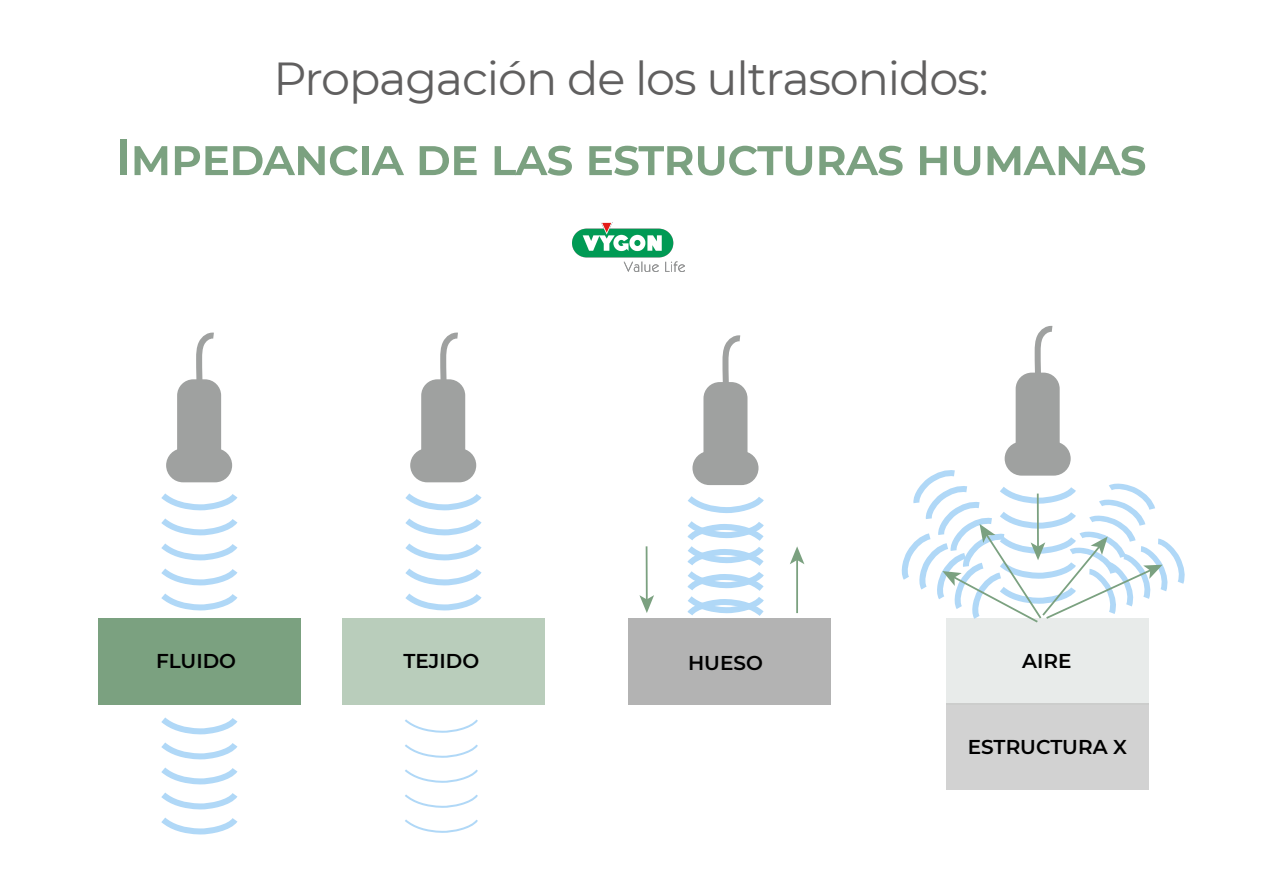
<style>
.page{position:relative;width:1283px;height:870px;background:#fff}
.page>*{position:absolute;margin:0;border:0;box-sizing:border-box;transform-origin:0 0}
.t1{font:600 50.6px "Montserrat";letter-spacing:-.025em;color:#7ba180}
.t2{font:46.2px "Montserrat";letter-spacing:-.025em;color:#605f5f}
.t3{font:600 20px "Montserrat";color:#000}
</style>
<div class="page">
<div style="left:98px;top:618px;width:202px;height:86px;background:#7ba180"></div>
<div style="left:628px;top:619px;width:202px;height:86px;background:#b3b3b3"></div>
<div style="left:342px;top:618px;width:202px;height:86px;background:#b9cdbb"></div>
<div style="left:946px;top:618px;width:202px;height:86px;background:#e8ebea"></div>
<div style="left:946px;top:704px;width:202px;height:86px;background:#d2d2d2"></div>
<div style="left:177px;top:379px;width:44px;height:86px;background:#9fa1a0;border-radius:16px"></div>
<div style="left:166px;top:448px;width:66px;height:34px;background:#9fa1a0;border-radius:17px"></div>
<svg style="left:196px;top:332px;width:18px;height:50px"></svg>
<svg style="left:161px;top:493px;width:76px;height:17px"></svg>
<svg style="left:161px;top:518px;width:76px;height:17px"></svg>
<svg style="left:161px;top:543px;width:76px;height:17px"></svg>
<svg style="left:161px;top:568px;width:76px;height:17px"></svg>
<svg style="left:161px;top:593px;width:76px;height:17px"></svg>
<div style="left:421px;top:379px;width:44px;height:86px;background:#9fa1a0;border-radius:16px"></div>
<div style="left:410px;top:448px;width:66px;height:34px;background:#9fa1a0;border-radius:17px"></div>
<svg style="left:440px;top:332px;width:18px;height:50px"></svg>
<svg style="left:405px;top:493px;width:76px;height:17px"></svg>
<svg style="left:405px;top:518px;width:76px;height:17px"></svg>
<svg style="left:405px;top:543px;width:76px;height:17px"></svg>
<svg style="left:405px;top:568px;width:76px;height:17px"></svg>
<svg style="left:405px;top:593px;width:76px;height:17px"></svg>
<div style="left:703px;top:382px;width:44px;height:86px;background:#9fa1a0;border-radius:16px"></div>
<div style="left:692px;top:451px;width:66px;height:34px;background:#9fa1a0;border-radius:17px"></div>
<svg style="left:722px;top:335px;width:18px;height:50px"></svg>
<svg style="left:688px;top:496px;width:76px;height:17px"></svg>
<svg style="left:687px;top:521px;width:77px;height:95px"></svg>
<div style="left:1015px;top:373px;width:44px;height:86px;background:#9fa1a0;border-radius:16px"></div>
<div style="left:1004px;top:442px;width:66px;height:34px;background:#9fa1a0;border-radius:17px"></div>
<svg style="left:1034px;top:325px;width:18px;height:51px"></svg>
<svg style="left:161px;top:717px;width:76px;height:17px"></svg>
<svg style="left:161px;top:742px;width:76px;height:17px"></svg>
<svg style="left:161px;top:767px;width:76px;height:17px"></svg>
<svg style="left:161px;top:792px;width:76px;height:17px"></svg>
<svg style="left:161px;top:817px;width:76px;height:17px"></svg>
<svg style="left:405px;top:719px;width:73px;height:14px"></svg>
<svg style="left:405px;top:744px;width:73px;height:14px"></svg>
<svg style="left:405px;top:769px;width:73px;height:14px"></svg>
<svg style="left:405px;top:794px;width:73px;height:14px"></svg>
<svg style="left:405px;top:819px;width:73px;height:14px"></svg>
<img style="left:572px;top:223px;width:113px;height:49px">
<svg style="left:639px;top:546px;width:15px;height:67px"></svg>
<hr style="left:796px;top:559px;width:2px;height:54px;background:#7ba180">
<svg style="left:790px;top:546px;width:14px;height:18px"></svg>
<svg style="left:901px;top:469px;width:284px;height:155px"></svg>
<p class="t2" style="left:273px;top:47px;width:716px">Propagación de los ultrasonidos:</p>
<p class="t1" style="left:115px;top:121px;width:1033px">IMPEDANCIA DE LAS ESTRUCTURAS HUMANAS</p>
<p class="t3" style="left:156px;top:647px;width:82px">FLUIDO</p>
<p class="t3" style="left:403px;top:647px;width:77px">TEJIDO</p>
<p class="t3" style="left:688px;top:648px;width:76px">HUESO</p>
<p class="t3" style="left:1022px;top:647px;width:51px">AIRE</p>
<p class="t3" style="left:968px;top:732px;width:161px">ESTRUCTURA X</p>
</div>
